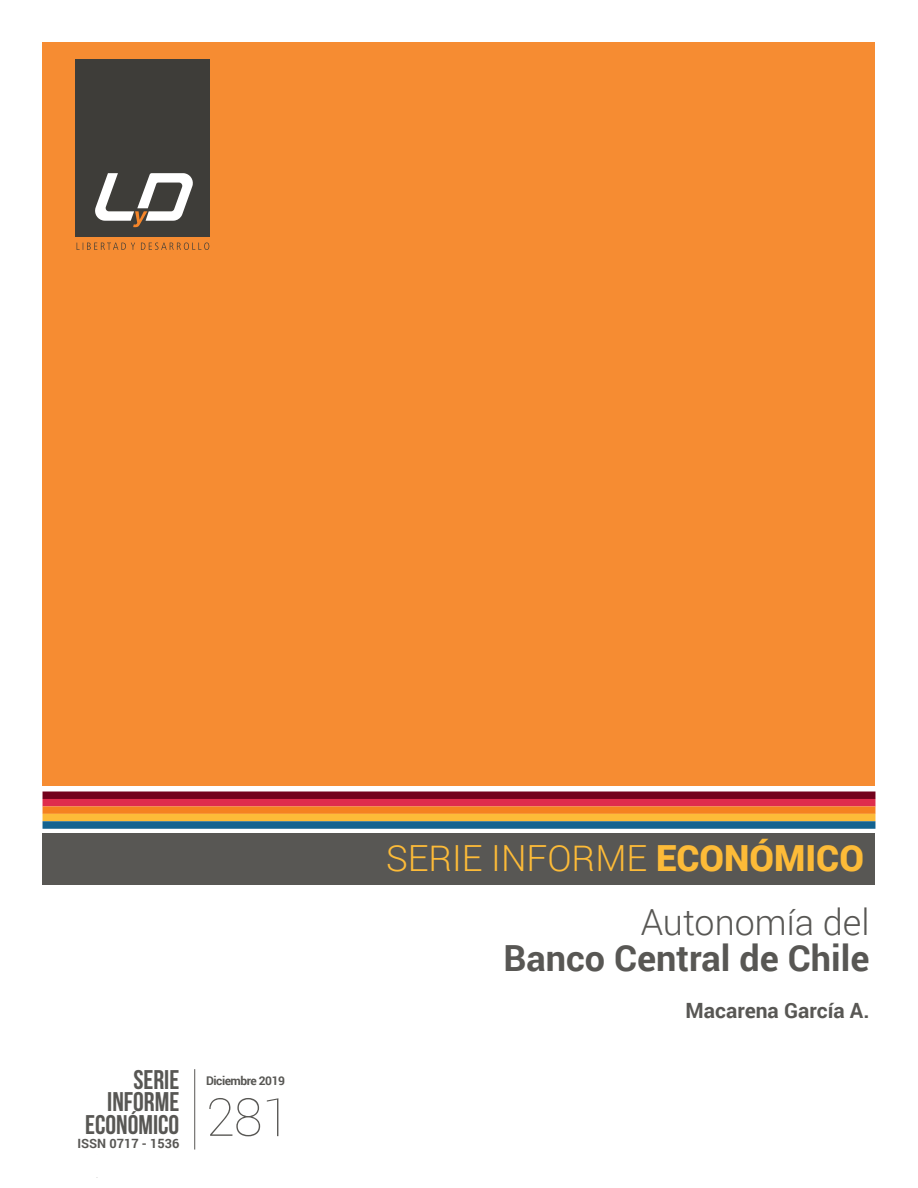
<style>
.page{position:relative;width:918px;height:1188px;background:#fff}
.page>*{position:absolute;margin:0;border:0;box-sizing:border-box;transform-origin:0 0}
.t1{font:100 52.5px "Roboto";color:#585754}
.t2{font:300 36px "Roboto";color:#fdbb38}
.t3{font:700 36px "Roboto";color:#585754}
.t4{font:300 36px "Roboto";color:#585754}
.t5{font:27px/22.5px "Bebas Neue";color:#585754;text-align:right}
.t6{font:700 21px "Roboto";color:#585754}
.t7{font:700 12.75px "Roboto";color:#585754}
.t8{font:700 12px "Roboto";letter-spacing:-.04em;color:#585754}
.s1{font-weight:900}
</style>
<div class="page">
<div style="left:43px;top:42px;width:832px;height:744px;background:#f68c32"></div>
<div style="left:43px;top:833px;width:832px;height:52px;background:#585754"></div>
<div style="left:43px;top:792px;width:832px;height:7px;background:#73021c"></div>
<div style="left:43px;top:799px;width:832px;height:7px;background:#df2d4d"></div>
<div style="left:43px;top:806px;width:832px;height:8px;background:#f58220"></div>
<div style="left:43px;top:814px;width:832px;height:7px;background:#fdbb38"></div>
<div style="left:43px;top:821px;width:832px;height:8px;background:#146390"></div>
<svg style="left:77px;top:243px;width:132px;height:7px"></svg>
<div style="left:76px;top:60px;width:134px;height:177px;background:#3e3d39"></div>
<svg style="left:95px;top:173px;width:98px;height:54px"></svg>
<hr style="left:194px;top:1069px;width:1px;height:81px;background:#585754">
<p class="t5" style="left:133px;top:1068px;width:47px">SERIE</p>
<p class="t5" style="left:85px;top:1090px;width:96px">INFORME<br>ECONÓMICO</p>
<p class="t7" style="left:77px;top:1134px;width:103px">ISSN 0717 - 1536</p>
<p class="t8" style="left:206px;top:1072px;width:80px">Diciembre 2019</p>
<p class="t1" style="left:206px;top:1081px;width:86px">281</p>
<p class="t2" style="left:386px;top:833px;width:480px">SERIE INFORME <span class="s1">ECONÓMICO</span></p>
<p class="t4" style="left:641px;top:897px;width:230px">Autonomía del</p>
<p class="t3" style="left:503px;top:932px;width:367px">Banco Central de Chile</p>
<p class="t6" style="left:686px;top:996px;width:185px">Macarena García A.</p>
</div>
